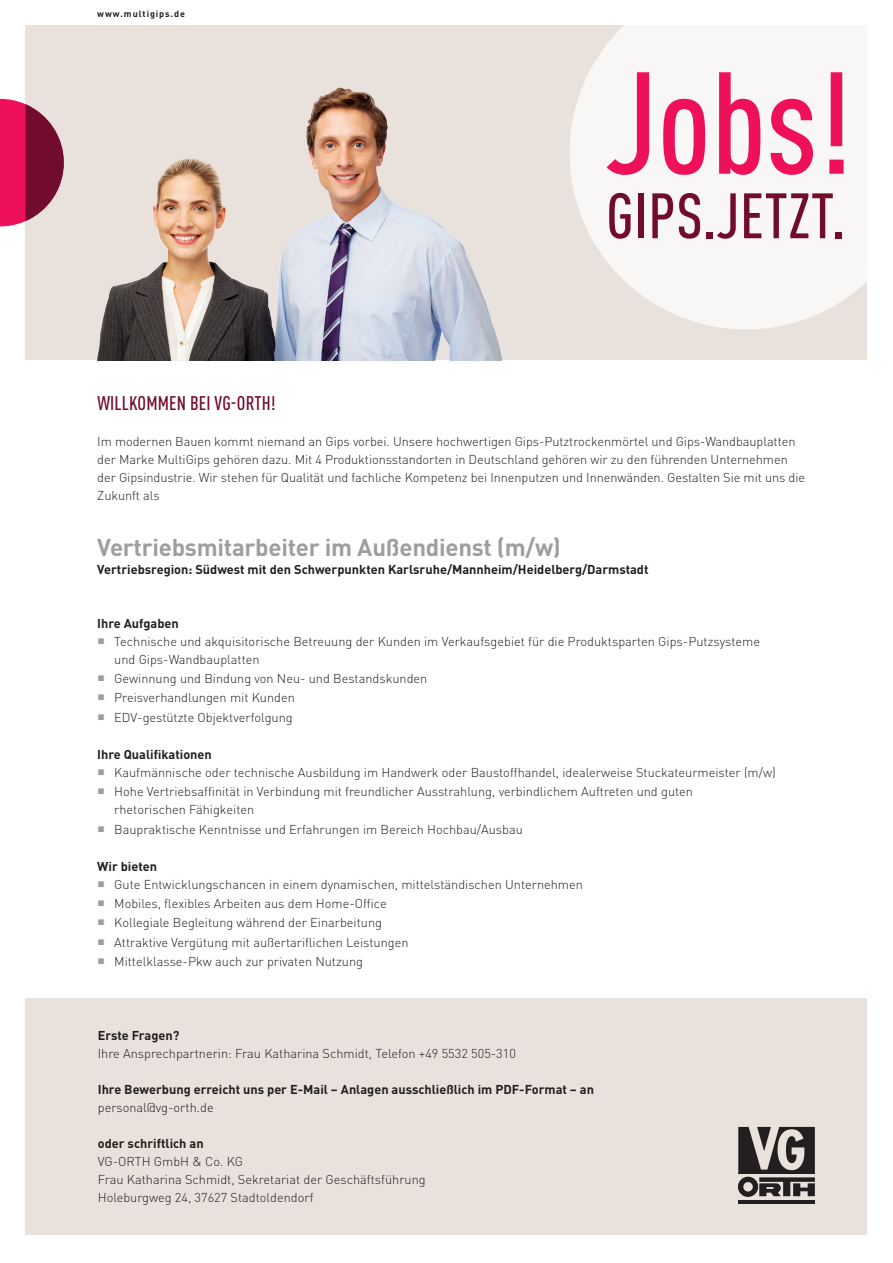
<style>
.page{position:relative;width:893px;height:1263px;background:#fff}
.page>*{position:absolute;margin:0;border:0;box-sizing:border-box;transform-origin:0 0}
.t1{font:500 condensed 142.5px "DIN Pro";color:#ee1059}
.t2{font:500 condensed 63px "DIN Pro";letter-spacing:.01em;color:#720c2e}
.t3{font:700 24px "DINOT";letter-spacing:-.01em;color:#a09d9d}
.t4{font:500 condensed 19.5px "DIN Pro";letter-spacing:.01em;color:#720c2e}
.t5{font:300 12.75px/19.4px "DINOT";color:#231f20}
.t6{font:300 12.75px/18px "DIN Pro";color:#231f20}
.t7{font:700 12.75px "DINOT";color:#231f20}
.t8{font:700 12.75px "DIN Pro";color:#231f20}
.t9{font:700 9px "DIN Pro";letter-spacing:.1em;color:#231f20}
</style>
<div class="page">
<div style="left:26px;top:998px;width:841px;height:237px;background:#e9e1dc"></div>
<svg style="left:738px;top:1200px;width:77px;height:3px"></svg>
<svg style="left:738px;top:1127px;width:77px;height:70px"></svg>
<hr style="left:738px;top:1173px;width:77px;height:1px;background:#231f20">
<div style="left:26px;top:26px;width:841px;height:334px;background:#e9e1dc"></div>
<svg style="left:570px;top:26px;width:297px;height:303px;fill:#f8f7f6"></svg>
<svg style="left:0;top:99px;width:64px;height:127px"></svg>
<img style="left:97px;top:87px;width:405px;height:273px">
<p class="t9" style="left:97px;top:8px;width:89px">www.multigips.de</p>
<h1 class="t1" style="left:606px;top:22px;width:247px">Jobs!</h1>
<h2 class="t2" style="left:606px;top:171px;width:240px">GIPS.JETZT.</h2>
<h3 class="t4" style="left:97px;top:390px;width:180px">WILLKOMMEN BEI VG-ORTH!</h3>
<p class="t5" style="left:97px;top:432px;width:709px;line-height:18px">Im modernen Bauen kommt niemand an Gips vorbei. Unsere hochwertigen Gips-Putztrockenmörtel und Gips-Wandbauplatten der Marke MultiGips gehören dazu. Mit 4 Produktionsstandorten in Deutschland gehören wir zu den führenden Unternehmen der Gipsindustrie. Wir stehen für Qualität und fachliche Kompetenz bei Innenputzen und Innenwänden. Gestalten Sie mit uns die Zukunft als</p>
<h3 class="t3" style="left:97px;top:531px;width:465px">Vertriebsmitarbeiter im Außendienst (m/w)</h3>
<p class="t7" style="left:97px;top:561px;width:553px">Vertriebsregion: Südwest mit den Schwerpunkten Karlsruhe/Mannheim/Heidelberg/Darmstadt</p>
<p class="t7" style="left:97px;top:615px;width:83px">Ihre Aufgaben</p>
<p class="t5" style="left:114px;top:632px;width:647px;line-height:18px">Technische und akquisitorische Betreuung der Kunden im Verkaufsgebiet für die Produktsparten Gips-Putzsysteme und Gips-Wandbauplatten</p>
<p class="t5" style="left:114px;top:668px;width:315px">Gewinnung und Bindung von Neu- und Bestandskunden<br>Preisverhandlungen mit Kunden<br>EDV-gestützte Objektverfolgung</p>
<p class="t7" style="left:97px;top:746px;width:116px">Ihre Qualifikationen</p>
<p class="t5" style="left:114px;top:762px;width:663px">Kaufmännische oder technische Ausbildung im Handwerk oder Baustoffhandel, idealerweise Stuckateurmeister (m/w)<br>Hohe Vertriebsaffinität in Verbindung mit freundlicher Ausstrahlung, verbindlichem Auftreten und guten</p>
<p class="t5" style="left:114px;top:799px;width:410px">rhetorischen Fähigkeiten<br>Baupraktische Kenntnisse und Erfahrungen im Bereich Hochbau/Ausbau</p>
<p class="t7" style="left:97px;top:857px;width:61px">Wir bieten</p>
<p class="t5" style="left:114px;top:874px;width:470px">Gute Entwicklungschancen in einem dynamischen, mittelständischen Unternehmen Mobiles, flexibles Arbeiten aus dem Home-Office<br>Kollegiale Begleitung während der Einarbeitung<br>Attraktive Vergütung mit außertariflichen Leistungen<br>Mittelklasse-Pkw auch zur privaten Nutzung</p>
<p class="t8" style="left:98px;top:1027px;width:83px">Erste Fragen?</p>
<p class="t6" style="left:98px;top:1044px;width:420px">Ihre Ansprechpartnerin: Frau Katharina Schmidt, Telefon +49 5532 505-310</p>
<p class="t8" style="left:98px;top:1081px;width:498px">Ihre Bewerbung erreicht uns per E-Mail – Anlagen ausschließlich im PDF-Format – an</p>
<p class="t6" style="left:98px;top:1098px;width:117px">personal@vg-orth.de</p>
<p class="t8" style="left:98px;top:1135px;width:107px">oder schriftlich an</p>
<p class="t6" style="left:98px;top:1152px;width:329px">VG-ORTH GmbH &amp; Co. KG<br>Frau Katharina Schmidt, Sekretariat der Geschäftsführung<br>Holeburgweg 24, 37627 Stadtoldendorf</p>
</div>
